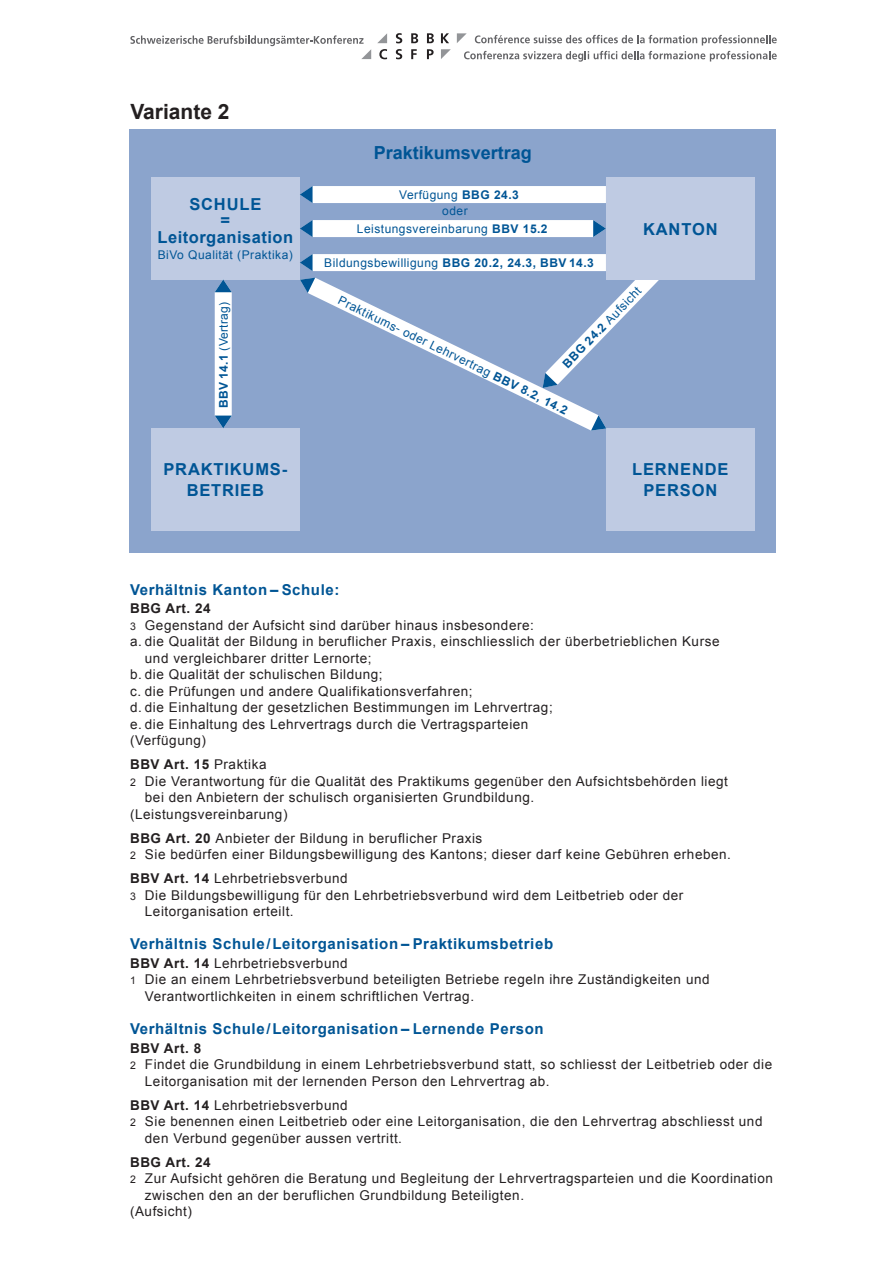
<style>
.page{position:relative;width:893px;height:1263px;background:#fff}
.page>*{position:absolute;margin:0;border:0;box-sizing:border-box;transform-origin:0 0}
.t1{font:700 21px "Arial";color:#231f20}
.t2{font:700 18px "Arial";color:#005595}
.t3{font:700 16.5px/21px "Arial";letter-spacing:.05em;color:#005595;text-align:center}
.t4{font:700 16.5px/16.5px "Arial";letter-spacing:.03em;color:#005595;text-align:center}
.t5{font:700 15px "Arial";letter-spacing:.04em;color:#005595}
.t6{font:13.5px/16.5px "Arial";letter-spacing:.04em;color:#231f20}
.t7{font:700 13.5px "Arial";letter-spacing:.04em;color:#231f20}
.t8{font:12px "Arial";letter-spacing:.04em;color:#005595}
.t9{font:700 12px "Arial";letter-spacing:.04em;color:#005595}
.s1{font-weight:700}
.s2{font-weight:400}
.s3{font-size:10.5px}
</style>
<div class="page">
<svg style="left:379px;top:49px;width:8px;height:10px"></svg>
<svg style="left:396px;top:49px;width:6px;height:10px"></svg>
<svg style="left:411px;top:49px;width:6px;height:10px"></svg>
<svg style="left:427px;top:49px;width:7px;height:10px"></svg>
<svg style="left:396px;top:33px;width:6px;height:10px"></svg>
<svg style="left:411px;top:33px;width:7px;height:10px"></svg>
<svg style="left:427px;top:33px;width:7px;height:10px"></svg>
<svg style="left:441px;top:33px;width:8px;height:10px"></svg>
<svg style="left:377px;top:33px;width:10px;height:10px"></svg>
<svg style="left:441px;top:49px;width:10px;height:10px"></svg>
<svg style="left:457px;top:33px;width:320px;height:29px"></svg>
<svg style="left:130px;top:35px;width:241px;height:24px"></svg>
<div style="left:130px;top:130px;width:646px;height:423px;background:#8ba4cc"></div>
<div style="left:151px;top:178px;width:149px;height:102px;background:#bfcbe3"></div>
<div style="left:151px;top:428px;width:149px;height:102px;background:#bfcbe3"></div>
<div style="left:606px;top:428px;width:149px;height:102px;background:#bfcbe3"></div>
<div style="left:300px;top:186px;width:306px;height:17px;background:#fff"></div>
<svg style="left:300px;top:220px;width:306px;height:17px;background:#eff3f8"></svg>
<svg style="left:504px;top:388px;width:94px;height:43px"></svg>
<svg style="left:591px;top:415px;width:15px;height:16px"></svg>
<svg style="left:300px;top:254px;width:359px;height:134px"></svg>
<div style="left:606px;top:178px;width:149px;height:102px;background:#bfcbe3"></div>
<svg style="left:215px;top:279px;width:17px;height:149px;background:#dee8f1"></svg>
<h1 class="t1" style="left:130px;top:99px;width:101px">Variante 2</h1>
<p class="t4" style="left:157px;top:196px;width:137px">SCHULE<br>=<br>Leitorganisation</p>
<p class="t8" style="left:158px;top:248px;width:137px">BiVo Qualität (Praktika)</p>
<p class="t8" style="left:217px;top:408px;width:108px;rotate:-90deg"><span class="s1">BBV 14.1</span> (Vertrag)</p>
<h2 class="t2" style="left:374px;top:143px;width:160px">Praktikumsvertrag</h2>
<p class="t8" style="left:399px;top:188px;width:121px">Verfügung <span class="s1">BBG 24.3</span></p>
<p class="t8" style="left:357px;top:222px;width:192px">Leistungsvereinbarung <span class="s1">BBV 15.2</span></p>
<p class="t8" style="left:442px;top:204px;width:27px">oder</p>
<p class="t3" style="left:643px;top:218px;width:76px">KANTON</p>
<p class="t9" style="left:324px;top:256px;width:271px"><span class="s2">Bildungsbewilligung</span> BBG 20.2, 24.3, BBV 14.3</p>
<p class="t8" style="left:560px;top:361px;width:109px;rotate:-46deg"><span class="s1">BBG 24.2</span> Aufsicht</p>
<p class="t8" style="left:342px;top:293px;width:255px;rotate:26deg">Praktikums- oder Lehrvertrag <span class="s1">BBV 8.2, 14.2</span></p>
<p class="t3" style="left:163px;top:459px;width:125px">PRAKTIKUMS-<br>BETRIEB</p>
<p class="t3" style="left:632px;top:459px;width:98px">LERNENDE<br>PERSON</p>
<p class="t5" style="left:130px;top:581px;width:211px">Verhältnis Kanton – Schule:</p>
<p class="t7" style="left:130px;top:601px;width:82px">BBG Art. 24</p>
<p class="t6" style="left:130px;top:617px;width:405px"><span class="s3">3</span> Gegenstand der Aufsicht sind darüber hinaus insbesondere:</p>
<p class="t6" style="left:130px;top:633px;width:591px">a. die Qualität der Bildung in beruflicher Praxis, einschliesslich der überbetrieblichen Kurse</p>
<p class="t6" style="left:145px;top:650px;width:228px">und vergleichbarer dritter Lernorte;</p>
<p class="t6" style="left:130px;top:666px;width:254px">b. die Qualität der schulischen Bildung;</p>
<p class="t6" style="left:130px;top:683px;width:344px">c. die Prüfungen und andere Qualifikationsverfahren;</p>
<p class="t6" style="left:130px;top:699px;width:424px">d. die Einhaltung der gesetzlichen Bestimmungen im Lehrvertrag;</p>
<p class="t6" style="left:130px;top:716px;width:400px">e. die Einhaltung des Lehrvertrags durch die Vertragsparteien</p>
<p class="t6" style="left:130px;top:732px;width:77px">(Verfügung)</p>
<p class="t7" style="left:130px;top:757px;width:138px">BBV Art. 15 <span class="s2">Praktika</span></p>
<p class="t6" style="left:130px;top:773px;width:599px"><span class="s3">2</span> Die Verantwortung für die Qualität des Praktikums gegenüber den Aufsichtsbehörden liegt</p>
<p class="t6" style="left:145px;top:789px;width:391px">bei den Anbietern der schulisch organisierten Grundbildung.</p>
<p class="t6" style="left:130px;top:806px;width:159px">(Leistungsvereinbarung)</p>
<p class="t6" style="left:130px;top:830px;width:602px"><span class="s1">BBG Art. 20</span> Anbieter der Bildung in beruflicher Praxis<br><span class="s3">2</span> Sie bedürfen einer Bildungsbewilligung des Kantons; dieser darf keine Gebühren erheben.</p>
<p class="t6" style="left:130px;top:870px;width:219px"><span class="s1">BBV Art. 14</span> Lehrbetriebsverbund</p>
<p class="t6" style="left:130px;top:887px;width:555px"><span class="s3">3</span> Die Bildungsbewilligung für den Lehrbetriebsverbund wird dem Leitbetrieb oder der</p>
<p class="t6" style="left:145px;top:903px;width:150px">Leitorganisation erteilt.</p>
<p class="t5" style="left:130px;top:935px;width:425px">Verhältnis Schule/Leitorganisation – Praktikumsbetrieb</p>
<p class="t6" style="left:130px;top:955px;width:219px"><span class="s1">BBV Art. 14</span> Lehrbetriebsverbund</p>
<p class="t6" style="left:130px;top:971px;width:581px"><span class="s3">1</span> Die an einem Lehrbetriebsverbund beteiligten Betriebe regeln ihre Zuständigkeiten und</p>
<p class="t6" style="left:145px;top:988px;width:331px">Verantwortlichkeiten in einem schriftlichen Vertrag.</p>
<p class="t5" style="left:130px;top:1020px;width:415px">Verhältnis Schule/Leitorganisation – Lernende Person</p>
<p class="t7" style="left:130px;top:1040px;width:73px">BBV Art. 8</p>
<p class="t6" style="left:130px;top:1056px;width:644px"><span class="s3">2</span> Findet die Grundbildung in einem Lehrbetriebsverbund statt, so schliesst der Leitbetrieb oder die</p>
<p class="t6" style="left:145px;top:1072px;width:406px">Leitorganisation mit der lernenden Person den Lehrvertrag ab.</p>
<p class="t6" style="left:130px;top:1096px;width:219px"><span class="s1">BBV Art. 14</span> Lehrbetriebsverbund</p>
<p class="t6" style="left:130px;top:1113px;width:634px"><span class="s3">2</span> Sie benennen einen Leitbetrieb oder eine Leitorganisation, die den Lehrvertrag abschliesst und</p>
<p class="t6" style="left:145px;top:1129px;width:259px">den Verbund gegenüber aussen vertritt.</p>
<p class="t7" style="left:130px;top:1154px;width:82px">BBG Art. 24</p>
<p class="t6" style="left:130px;top:1170px;width:644px"><span class="s3">2</span> Zur Aufsicht gehören die Beratung und Begleitung der Lehrvertragsparteien und die Koordination</p>
<p class="t6" style="left:145px;top:1186px;width:381px">zwischen den an der beruflichen Grundbildung Beteiligten.</p>
<p class="t6" style="left:130px;top:1203px;width:63px">(Aufsicht)</p>
</div>
